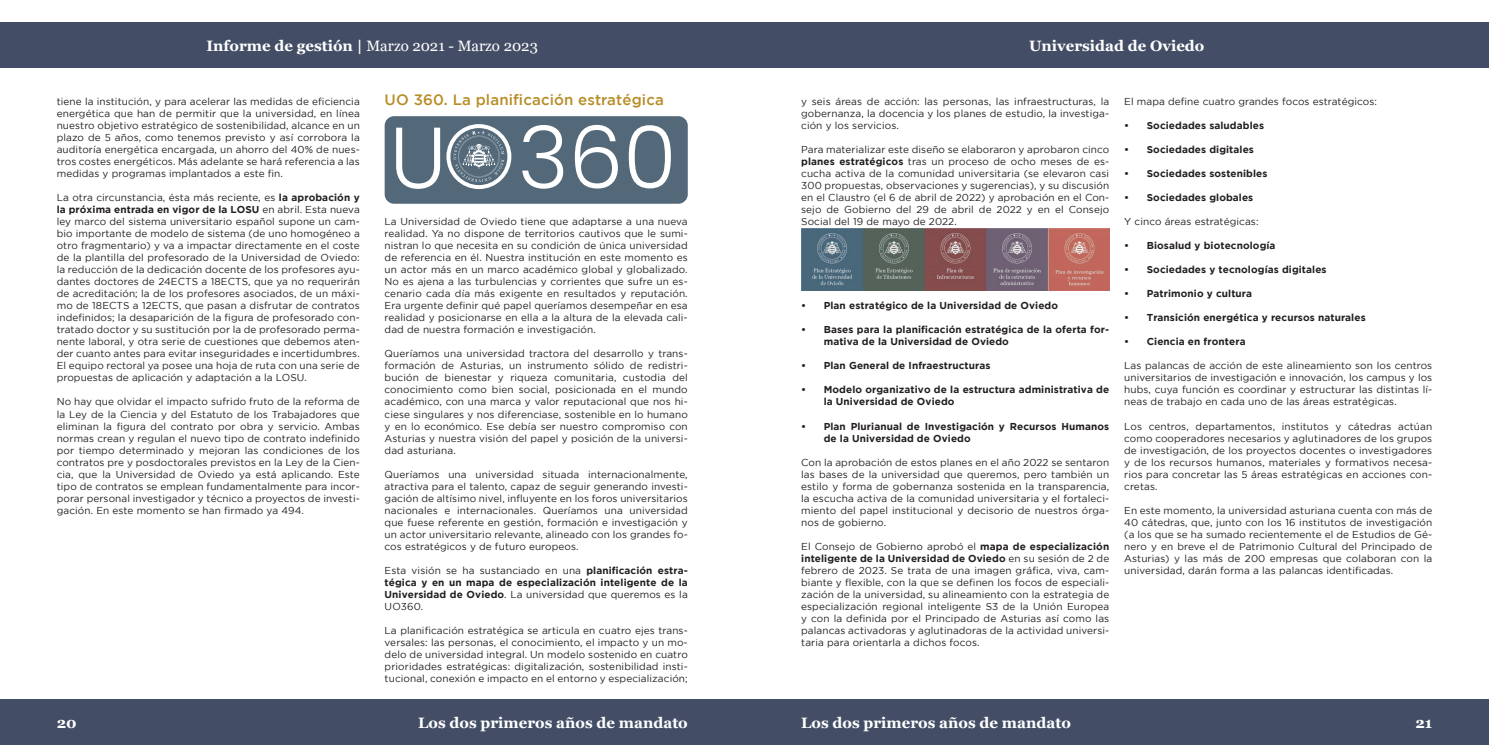
<style>
.page{position:relative;width:1489px;height:745px;background:#fff}
.page>*{position:absolute;margin:0;border:0;box-sizing:border-box;transform-origin:0 0}
.t1{font:700 15px "Georgia";color:#fff}
.t2{font:15px "Georgia";color:#fff}
.t3{font:500 15px "Gotham";letter-spacing:.01em;color:#b88d27}
.t4{font:10px/12px "Gotham";letter-spacing:.01em;color:#231f20;text-align:justify}
.t5{font:700 10px/12px "Gotham";letter-spacing:.01em;color:#231f20}
.s1{font-weight:700}
.s2{font-weight:400}
</style>
<div class="page">
<div style="left:0;top:22px;width:1488px;height:46px;background:#434e66"></div>
<div style="left:0;top:699px;width:1488px;height:45px;background:#434e66"></div>
<div style="left:384px;top:116px;width:303px;height:88px;background:#536979;border-radius:9px"></div>
<svg style="left:396px;top:128px;width:44px;height:61px"></svg>
<svg style="left:522px;top:125px;width:41px;height:63px"></svg>
<svg style="left:575px;top:125px;width:43px;height:63px"></svg>
<svg style="left:628px;top:125px;width:43px;height:63px"></svg>
<svg style="left:446px;top:124px;width:65px;height:65px"></svg>
<img style="left:801px;top:228px;width:308px;height:62px">
<h1 class="t2" style="left:206px;top:36px;width:333px"><span class="s1">Informe de gestión |</span> Marzo 2021 - Marzo 2023</h1>
<p class="t4" style="left:57px;top:95px;width:304px">tiene la institución, y para acelerar las medidas de eficiencia energética que han de permitir que la universidad, en línea nuestro objetivo estratégico de sostenibilidad, alcance en un plazo de 5 años, como tenemos previsto y así corrobora la auditoría energética encargada, un ahorro del 40% de nues&shy;tros costes energéticos. Más adelante se hará referencia a las medidas y programas implantados a este fin.</p>
<p class="t4" style="left:57px;top:191px;width:304px">La otra circunstancia, ésta más reciente, es <span class="s1">la aprobación y la próxima entrada en vigor de la LOSU</span> en abril. Esta nueva ley marco del sistema universitario español supone un cam&shy;bio importante de modelo de sistema (de uno homogéneo a otro fragmentario) y va a impactar directamente en el coste de la plantilla del profesorado de la Universidad de Oviedo: la reducción de la dedicación docente de los profesores ayu&shy;dantes doctores de 24ECTS a 18ECTS, que ya no requerirán de acreditación; la de los profesores asociados, de un máxi&shy;mo de 18ECTS a 12ECTS, que pasan a disfrutar de contratos indefinidos; la desaparición de la figura de profesorado con&shy;tratado doctor y su sustitución por la de profesorado perma&shy;nente laboral, y otra serie de cuestiones que debemos aten&shy;der cuanto antes para evitar inseguridades e incertidumbres.<br>El equipo rectoral ya posee una hoja de ruta con una serie de propuestas de aplicación y adaptación a la LOSU.</p>
<p class="t4" style="left:57px;top:395px;width:305px">No hay que olvidar el impacto sufrido fruto de la reforma de la Ley de la Ciencia y del Estatuto de los Trabajadores que eliminan la figura del contrato por obra y servicio. Ambas normas crean y regulan el nuevo tipo de contrato indefinido por tiempo determinado y mejoran las condiciones de los contratos pre y posdoctorales previstos en la Ley de la Cien&shy;cia, que la Universidad de Oviedo ya está aplicando. Este tipo de contratos se emplean fundamentalmente para incor&shy;porar personal investigador y técnico a proyectos de investi&shy;gación. En este momento se han firmado ya 494.</p>
<h1 class="t3" style="left:384px;top:91px;width:281px">UO 360. La planificación estratégica</h1>
<p class="t4" style="left:384px;top:215px;width:305px">La Universidad de Oviedo tiene que adaptarse a una nueva realidad. Ya no dispone de territorios cautivos que le sumi&shy;nistran lo que necesita en su condición de única universidad de referencia en él. Nuestra institución en este momento es un actor más en un marco académico global y globalizado.<br>No es ajena a las turbulencias y corrientes que sufre un es&shy;cenario cada día más exigente en resultados y reputación.<br>Era urgente definir qué papel queríamos desempeñar en esa realidad y posicionarse en ella a la altura de la elevada cali&shy;dad de nuestra formación e investigación.</p>
<p class="t4" style="left:384px;top:347px;width:304px">Queríamos una universidad tractora del desarrollo y trans&shy;formación de Asturias, un instrumento sólido de redistri&shy;bución de bienestar y riqueza comunitaria, custodia del conocimiento como bien social, posicionada en el mundo académico, con una marca y valor reputacional que nos hi&shy;ciese singulares y nos diferenciase, sostenible en lo humano y en lo económico. Ese debía ser nuestro compromiso con Asturias y nuestra visión del papel y posición de la universi&shy;dad asturiana.</p>
<p class="t4" style="left:384px;top:467px;width:304px">Queríamos una universidad situada internacionalmente, atractiva para el talento, capaz de seguir generando investi&shy;gación de altísimo nivel, influyente en los foros universitarios nacionales e internacionales. Queríamos una universidad que fuese referente en gestión, formación e investigación y un actor universitario relevante, alineado con los grandes fo&shy;cos estratégicos y de futuro europeos.</p>
<p class="t5" style="left:384px;top:563px;width:304px;text-align:justify"><span class="s2">Esta visión se ha sustanciado en una</span> planificación estra&shy;tégica y en un mapa de especialización inteligente de la Universidad de Oviedo<span class="s2">. La universidad que queremos es la UO360.</span></p>
<p class="t4" style="left:384px;top:623px;width:304px">La planificación estratégica se articula en cuatro ejes trans&shy;versales: las personas, el conocimiento, el impacto y un mo&shy;delo de universidad integral. Un modelo sostenido en cuatro prioridades estratégicas: digitalización, sostenibilidad insti&shy;tucional, conexión e impacto en el entorno y especialización;</p>
<h1 class="t1" style="left:1029px;top:36px;width:177px">Universidad de Oviedo</h1>
<p class="t4" style="left:801px;top:95px;width:309px">y seis áreas de acción: las personas, las infraestructuras, la gobernanza, la docencia y los planes de estudio, la investiga&shy;ción y los servicios.</p>
<p class="t4" style="left:801px;top:143px;width:309px">Para materializar este diseño se elaboraron y aprobaron cinco <span class="s1">planes estratégicos</span> tras un proceso de ocho meses de es&shy;cucha activa de la comunidad universitaria (se elevaron casi 300 propuestas, observaciones y sugerencias), y su discusión en el Claustro (el 6 de abril de 2022) y aprobación en el Con&shy;sejo de Gobierno del 29 de abril de 2022 y en el Consejo Social del 19 de mayo de 2022.</p>
<p class="t5" style="left:801px;top:299px;width:258px">• Plan estratégico de la Universidad de Oviedo</p>
<p class="t5" style="left:823px;top:323px;width:287px;text-indent:-22px">• Bases para la planificación estratégica de la oferta for&shy;mativa de la Universidad de Oviedo</p>
<p class="t5" style="left:801px;top:359px;width:191px">• Plan General de Infraestructuras</p>
<p class="t5" style="left:823px;top:383px;width:287px;text-indent:-22px">• Modelo organizativo de la estructura administrativa de la Universidad de Oviedo</p>
<p class="t5" style="left:823px;top:419px;width:287px;text-indent:-22px">• Plan Plurianual de Investigación y Recursos Humanos de la Universidad de Oviedo</p>
<p class="t4" style="left:801px;top:455px;width:309px">Con la aprobación de estos planes en el año 2022 se sentaron las bases de la universidad que queremos, pero también un estilo y forma de gobernanza sostenida en la transparencia, la escucha activa de la comunidad universitaria y el fortaleci&shy;miento del papel institucional y decisorio de nuestros órga&shy;nos de gobierno.</p>
<p class="t4" style="left:801px;top:539px;width:309px">El Consejo de Gobierno aprobó el <span class="s1">mapa de especialización inteligente de la Universidad de Oviedo</span> en su sesión de 2 de febrero de 2023. Se trata de una imagen gráfica, viva, cam&shy;biante y flexible, con la que se definen los focos de especiali&shy;zación de la universidad, su alineamiento con la estrategia de especialización regional inteligente S3 de la Unión Europea y con la definida por el Principado de Asturias así como las palancas activadoras y aglutinadoras de la actividad universi&shy;taria para orientarla a dichos focos.</p>
<p class="t4" style="left:1124px;top:95px;width:254px">El mapa define cuatro grandes focos estratégicos:</p>
<p class="t5" style="left:1124px;top:119px;width:141px">• Sociedades saludables</p>
<p class="t5" style="left:1124px;top:143px;width:131px">• Sociedades digitales</p>
<p class="t5" style="left:1124px;top:167px;width:145px">• Sociedades sostenibles</p>
<p class="t5" style="left:1124px;top:191px;width:131px">• Sociedades globales</p>
<p class="t4" style="left:1124px;top:215px;width:136px">Y cinco áreas estratégicas:</p>
<p class="t5" style="left:1124px;top:239px;width:153px">• Biosalud y biotecnología</p>
<p class="t5" style="left:1124px;top:263px;width:204px">• Sociedades y tecnologías digitales</p>
<p class="t5" style="left:1124px;top:287px;width:129px">• Patrimonio y cultura</p>
<p class="t5" style="left:1124px;top:311px;width:243px">• Transición energética y recursos naturales</p>
<p class="t5" style="left:1124px;top:335px;width:123px">• Ciencia en frontera</p>
<p class="t4" style="left:1124px;top:359px;width:309px">Las palancas de acción de este alineamiento son los centros universitarios de investigación e innovación, los campus y los hubs, cuya función es coordinar y estructurar las distintas lí&shy;neas de trabajo en cada uno de las áreas estratégicas.</p>
<p class="t4" style="left:1124px;top:419px;width:309px">Los centros, departamentos, institutos y cátedras actúan como cooperadores necesarios y aglutinadores de los grupos de investigación, de los proyectos docentes o investigadores y de los recursos humanos, materiales y formativos necesa&shy;rios para concretar las 5 áreas estratégicas en acciones con&shy;cretas.</p>
<p class="t4" style="left:1124px;top:503px;width:309px">En este momento, la universidad asturiana cuenta con más de 40 cátedras, que, junto con los 16 institutos de investigación (a los que se ha sumado recientemente el de Estudios de Gé&shy;nero y en breve el de Patrimonio Cultural del Principado de Asturias) y las más de 200 empresas que colaboran con la universidad, darán forma a las palancas identificadas.</p>
<h1 class="t1" style="left:418px;top:712px;width:271px">Los dos primeros años de mandato</h1>
<h1 class="t1" style="left:801px;top:712px;width:271px">Los dos primeros años de mandato</h1>
<h1 class="t1" style="left:57px;top:712px;width:21px">20</h1>
<h1 class="t1" style="left:1415px;top:712px;width:18px">21</h1>
</div>
